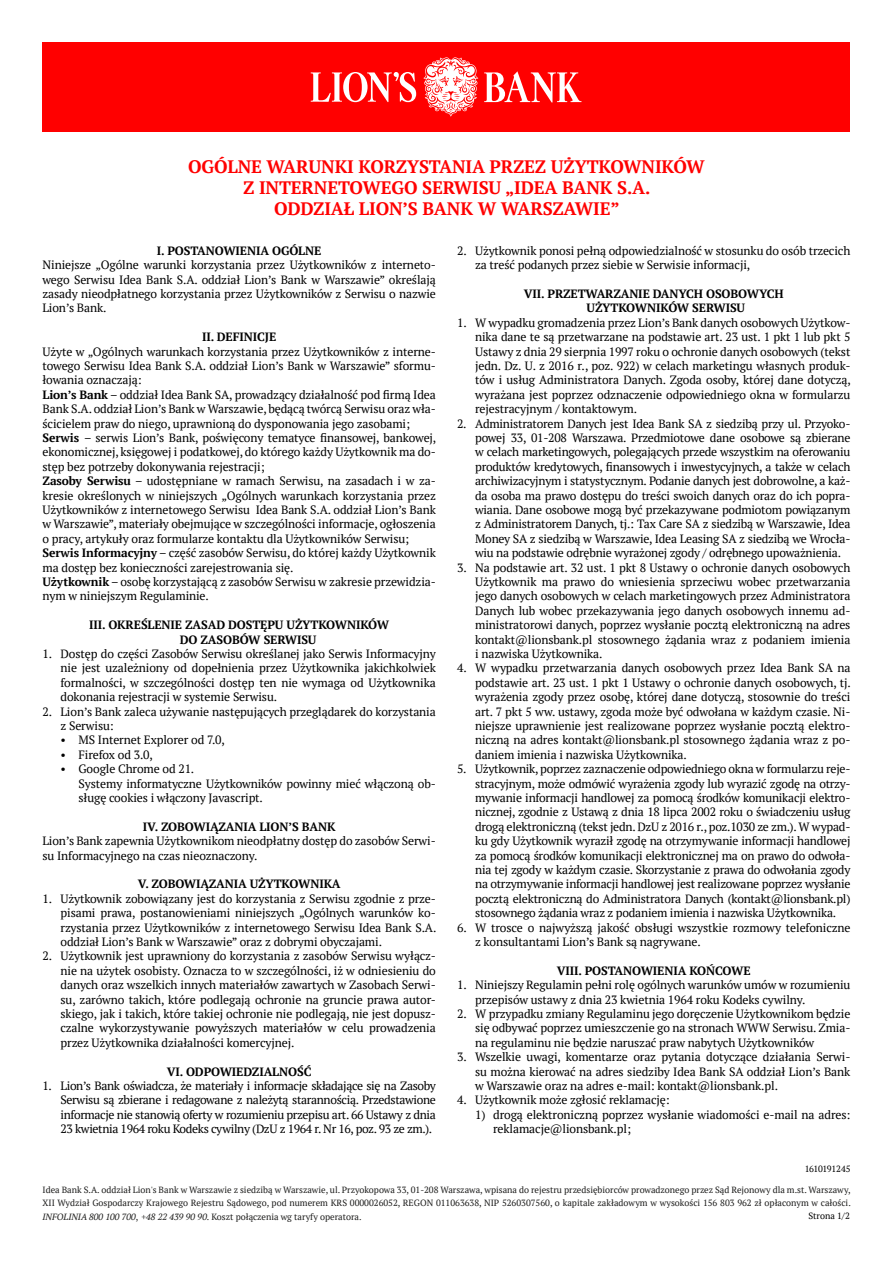
<style>
.page{position:relative;width:893px;height:1263px;background:#fff}
.page>*{position:absolute;margin:0;border:0;box-sizing:border-box;transform-origin:0 0}
.t1{font:700 18px/21px "PT Serif";letter-spacing:-.01em;color:#f00;text-align:center}
.t2{font:12px/14.4px "PT Serif";letter-spacing:-.01em;color:#000;text-align:justify}
.t3{font:700 12px/14.4px "PT Serif";letter-spacing:-.01em;color:#000}
.t4{font:9px/13.5px "PT Serif";color:#1c1c1b;text-align:justify}
.t5{font:9px "PT Serif";letter-spacing:-.025em;color:#000}
.t6{font:9px "PT Serif";letter-spacing:-.005em;color:#000}
.s1{font-weight:700}
.s2{font-style:italic}
</style>
<div class="page">
<div style="left:43px;top:43px;width:807px;height:89px;background:#f00"></div>
<svg style="left:311px;top:57px;width:271px;height:60px"></svg>
<h1 class="t1" style="left:188px;top:156px;width:518px">OGÓLNE WARUNKI KORZYSTANIA PRZEZ UŻYTKOWNIKÓW<br>Z INTERNETOWEGO SERWISU „IDEA BANK S.A.<br>ODDZIAŁ LION’S BANK W WARSZAWIE”</h1>
<p class="t3" style="left:157px;top:243px;width:166px">I. POSTANOWIENIA OGÓLNE</p>
<p class="t2" style="left:43px;top:257px;width:395px">Niniejsze „Ogólne warunki korzystania przez Użytkowników z interneto&shy;wego Serwisu Idea Bank S.A. oddział Lion’s Bank w Warszawie” określają zasady nieodpłatnego korzystania przez Użytkowników z Serwisu o nazwie Lion’s Bank.</p>
<p class="t3" style="left:202px;top:329px;width:76px">II. DEFINICJE</p>
<p class="t2" style="left:43px;top:344px;width:395px;text-align:left">Użyte w „Ogólnych warunkach korzystania przez Użytkowników z interne&shy;towego Serwisu Idea Bank S.A. oddział Lion’s Bank w Warszawie” sformu&shy;łowania oznaczają:<br><span class="s1">Lion’s Bank</span> – oddział Idea Bank SA, prowadzący działalność pod firmą Idea Bank S.A. oddział Lion’s Bank w Warszawie, będącą twórcą Serwisu oraz wła&shy;ścicielem praw do niego, uprawnioną do dysponowania jego zasobami; <span class="s1">Serwis</span> – serwis Lion’s Bank, poświęcony tematyce finansowej, bankowej, ekonomicznej, księgowej i podatkowej, do którego każdy Użytkownik ma do&shy;stęp bez potrzeby dokonywania rejestracji;<br><span class="s1">Zasoby Serwisu</span> – udostępniane w ramach Serwisu, na zasadach i w za&shy;kresie określonych w niniejszych „Ogólnych warunkach korzystania przez Użytkowników z internetowego Serwisu Idea Bank S.A. oddział Lion’s Bank w Warszawie”, materiały obejmujące w szczególności informacje, ogłoszenia o pracy, artykuły oraz formularze kontaktu dla Użytkowników Serwisu; <span class="s1">Serwis Informacyjny</span> – część zasobów Serwisu, do której każdy Użytkownik ma dostęp bez konieczności zarejestrowania się.<br><span class="s1">Użytkownik</span> – osobę korzystającą z zasobów Serwisu w zakresie przewidzia&shy;nym w niniejszym Regulaminie.</p>
<p class="t3" style="left:180px;top:617px;width:211px;text-indent:-91px">III. OKREŚLENIE ZASAD DOSTĘPU UŻYTKOWNIKÓW<br>DO ZASOBÓW SERWISU</p>
<p class="t2" style="left:61px;top:646px;width:377px;text-indent:-18px">1. Dostęp do części Zasobów Serwisu określanej jako Serwis Informacyjny nie jest uzależniony od dopełnienia przez Użytkownika jakichkolwiek formalności, w szczególności dostęp ten nie wymaga od Użytkownika dokonania rejestracji w systemie Serwisu.</p>
<p class="t2" style="left:61px;top:704px;width:377px;text-indent:-18px">2. Lion’s Bank zaleca używanie następujących przeglądarek do korzystania z Serwisu:</p>
<p class="t2" style="left:61px;top:733px;width:166px">• MS Internet Explorer od 7.0,</p>
<p class="t2" style="left:61px;top:747px;width:94px">• Firefox od 3.0,</p>
<p class="t2" style="left:79px;top:761px;width:359px;text-align:left;text-indent:-18px">• Google Chrome od 21.<br>Systemy informatyczne Użytkowników powinny mieć włączoną ob&shy;sługę cookies i włączony Javascript.</p>
<p class="t3" style="left:143px;top:819px;width:194px">IV. ZOBOWIĄZANIA LION’S BANK</p>
<p class="t2" style="left:43px;top:833px;width:395px">Lion’s Bank zapewnia Użytkownikom nieodpłatny dostęp do zasobów Serwi&shy;su Informacyjnego na czas nieoznaczony.</p>
<p class="t3" style="left:138px;top:877px;width:205px">V. ZOBOWIĄZANIA UŻYTKOWNIKA</p>
<p class="t2" style="left:61px;top:891px;width:377px;text-indent:-18px">1. Użytkownik zobowiązany jest do korzystania z Serwisu zgodnie z prze&shy;pisami prawa, postanowieniami niniejszych „Ogólnych warunków ko&shy;rzystania przez Użytkowników z internetowego Serwisu Idea Bank S.A. oddział Lion’s Bank w Warszawie” oraz z dobrymi obyczajami.</p>
<p class="t2" style="left:61px;top:949px;width:377px;text-indent:-18px">2. Użytkownik jest uprawniony do korzystania z zasobów Serwisu wyłącz&shy;nie na użytek osobisty. Oznacza to w szczególności, iż w odniesieniu do danych oraz wszelkich innych materiałów zawartych w Zasobach Serwi&shy;su, zarówno takich, które podlegają ochronie na gruncie prawa autor&shy;skiego, jak i takich, które takiej ochronie nie podlegają, nie jest dopusz&shy;czalne wykorzystywanie powyższych materiałów w celu prowadzenia przez Użytkownika działalności komercyjnej.</p>
<p class="t3" style="left:167px;top:1064px;width:146px">VI. ODPOWIEDZIALNOŚĆ</p>
<p class="t2" style="left:61px;top:1078px;width:377px;text-indent:-18px">1. Lion’s Bank oświadcza, że materiały i informacje składające się na Zasoby Serwisu są zbierane i redagowane z należytą starannością. Przedstawione informacje nie stanowią oferty w rozumieniu przepisu art. 66 Ustawy z dnia 23 kwietnia 1964 roku Kodeks cywilny (DzU z 1964 r. Nr 16, poz. 93 ze zm.).</p>
<p class="t2" style="left:475px;top:243px;width:377px;text-indent:-18px">2. Użytkownik ponosi pełną odpowiedzialność w stosunku do osób trzecich za treść podanych przez siebie w Serwisie informacji,</p>
<p class="t3" style="left:587px;top:286px;width:199px;text-indent:-63px">VII. PRZETWARZANIE DANYCH OSOBOWYCH<br>UŻYTKOWNIKÓW SERWISU</p>
<p class="t2" style="left:475px;top:315px;width:377px;text-indent:-18px">1. W wypadku gromadzenia przez Lion’s Bank danych osobowych Użytkow&shy;nika dane te są przetwarzane na podstawie art. 23 ust. 1 pkt 1 lub pkt 5<br>Ustawy z dnia 29 sierpnia 1997 roku o ochronie danych osobowych (tekst jedn. Dz. U. z 2016 r., poz. 922) w celach marketingu własnych produk&shy;tów i usług Administratora Danych. Zgoda osoby, której dane dotyczą, wyrażana jest poprzez odznaczenie odpowiedniego okna w formularzu rejestracyjnym / kontaktowym.</p>
<p class="t2" style="left:475px;top:416px;width:377px;text-indent:-18px">2. Administratorem Danych jest Idea Bank SA z siedzibą przy ul. Przyoko&shy;powej 33, 01-208 Warszawa. Przedmiotowe dane osobowe są zbierane w celach marketingowych, polegających przede wszystkim na oferowaniu produktów kredytowych, finansowych i inwestycyjnych, a także w celach archiwizacyjnym i statystycznym. Podanie danych jest dobrowolne, a każ&shy;da osoba ma prawo dostępu do treści swoich danych oraz do ich popra&shy;wiania. Dane osobowe mogą być przekazywane podmiotom powiązanym z Administratorem Danych, tj.: Tax Care SA z siedzibą w Warszawie, Idea Money SA z siedzibą w Warszawie, Idea Leasing SA z siedzibą we Wrocła&shy;wiu na podstawie odrębnie wyrażonej zgody / odrębnego upoważnienia.</p>
<p class="t2" style="left:475px;top:560px;width:377px;text-indent:-18px">3. Na podstawie art. 32 ust. 1 pkt 8 Ustawy o ochronie danych osobowych Użytkownik ma prawo do wniesienia sprzeciwu wobec przetwarzania jego danych osobowych w celach marketingowych przez Administratora Danych lub wobec przekazywania jego danych osobowych innemu ad&shy;ministratorowi danych, poprzez wysłanie pocztą elektroniczną na adres kontakt@lionsbank.pl stosownego żądania wraz z podaniem imienia i nazwiska Użytkownika.</p>
<p class="t2" style="left:475px;top:661px;width:377px;text-indent:-18px">4. W wypadku przetwarzania danych osobowych przez Idea Bank SA na podstawie art. 23 ust. 1 pkt 1 Ustawy o ochronie danych osobowych, tj. wyrażenia zgody przez osobę, której dane dotyczą, stosownie do treści art. 7 pkt 5 ww. ustawy, zgoda może być odwołana w każdym czasie. Ni&shy;niejsze uprawnienie jest realizowane poprzez wysłanie pocztą elektro&shy;niczną na adres kontakt@lionsbank.pl stosownego żądania wraz z po&shy;daniem imienia i nazwiska Użytkownika.</p>
<p class="t2" style="left:475px;top:761px;width:377px;text-indent:-18px">5. Użytkownik, poprzez zaznaczenie odpowiedniego okna w formularzu reje&shy;stracyjnym, może odmówić wyrażenia zgody lub wyrazić zgodę na otrzy&shy;mywanie informacji handlowej za pomocą środków komunikacji elektro&shy;nicznej, zgodnie z Ustawą z dnia 18 lipca 2002 roku o świadczeniu usług drogą elektroniczną (tekst jedn. DzU z 2016 r., poz.1030 ze zm.). W wypad&shy;ku gdy Użytkownik wyraził zgodę na otrzymywanie informacji handlowej za pomocą środków komunikacji elektronicznej ma on prawo do odwoła&shy;nia tej zgody w każdym czasie. Skorzystanie z prawa do odwołania zgody na otrzymywanie informacji handlowej jest realizowane poprzez wysłanie pocztą elektroniczną do Administratora Danych (kontakt@lionsbank.pl) stosownego żądania wraz z podaniem imienia i nazwiska Użytkownika.</p>
<p class="t2" style="left:475px;top:920px;width:377px;text-indent:-18px">6. W trosce o najwyższą jakość obsługi wszystkie rozmowy telefoniczne z konsultantami Lion’s Bank są nagrywane.</p>
<p class="t3" style="left:557px;top:963px;width:195px">VIII. POSTANOWIENIA KOŃCOWE</p>
<p class="t2" style="left:475px;top:977px;width:377px;text-indent:-18px">1. Niniejszy Regulamin pełni rolę ogólnych warunków umów w rozumieniu przepisów ustawy z dnia 23 kwietnia 1964 roku Kodeks cywilny.</p>
<p class="t2" style="left:475px;top:1006px;width:377px;text-indent:-18px">2. W przypadku zmiany Regulaminu jego doręczenie Użytkownikom będzie się odbywać poprzez umieszczenie go na stronach WWW Serwisu. Zmia&shy;na regulaminu nie będzie naruszać praw nabytych Użytkowników</p>
<p class="t2" style="left:475px;top:1049px;width:377px;text-indent:-18px">3. Wszelkie uwagi, komentarze oraz pytania dotyczące działania Serwi&shy;su można kierować na adres siedziby Idea Bank SA oddział Lion’s Bank w Warszawie oraz na adres e-mail: kontakt@lionsbank.pl.</p>
<p class="t2" style="left:457px;top:1093px;width:214px">4. Użytkownik może zgłosić reklamację:</p>
<p class="t2" style="left:493px;top:1107px;width:359px;text-indent:-18px">1) drogą elektroniczną poprzez wysłanie wiadomości e-mail na adres: reklamacje@lionsbank.pl;</p>
<p class="t5" style="left:805px;top:1163px;width:48px">1610191245</p>
<p class="t4" style="left:43px;top:1183px;width:810px">Idea Bank S.A. oddział Lion's Bank w Warszawie z siedzibą w Warszawie, ul. Przyokopowa 33, 01-208 Warszawa, wpisana do rejestru przedsiębiorców prowadzonego przez Sąd Rejonowy dla m.st. Warszawy, XII Wydział Gospodarczy Krajowego Rejestru Sądowego, pod numerem KRS 0000026052, REGON 011063638, NIP 5260307560, o kapitale zakładowym w wysokości 156 803 962 zł opłaconym w całości.<br><span class="s2">INFOLINIA 800 100 700</span>, <span class="s2">+48 22 439 90 90.</span> Koszt połączenia wg taryfy operatora.</p>
<p class="t6" style="left:808px;top:1210px;width:43px">Strona 1/2</p>
</div>
